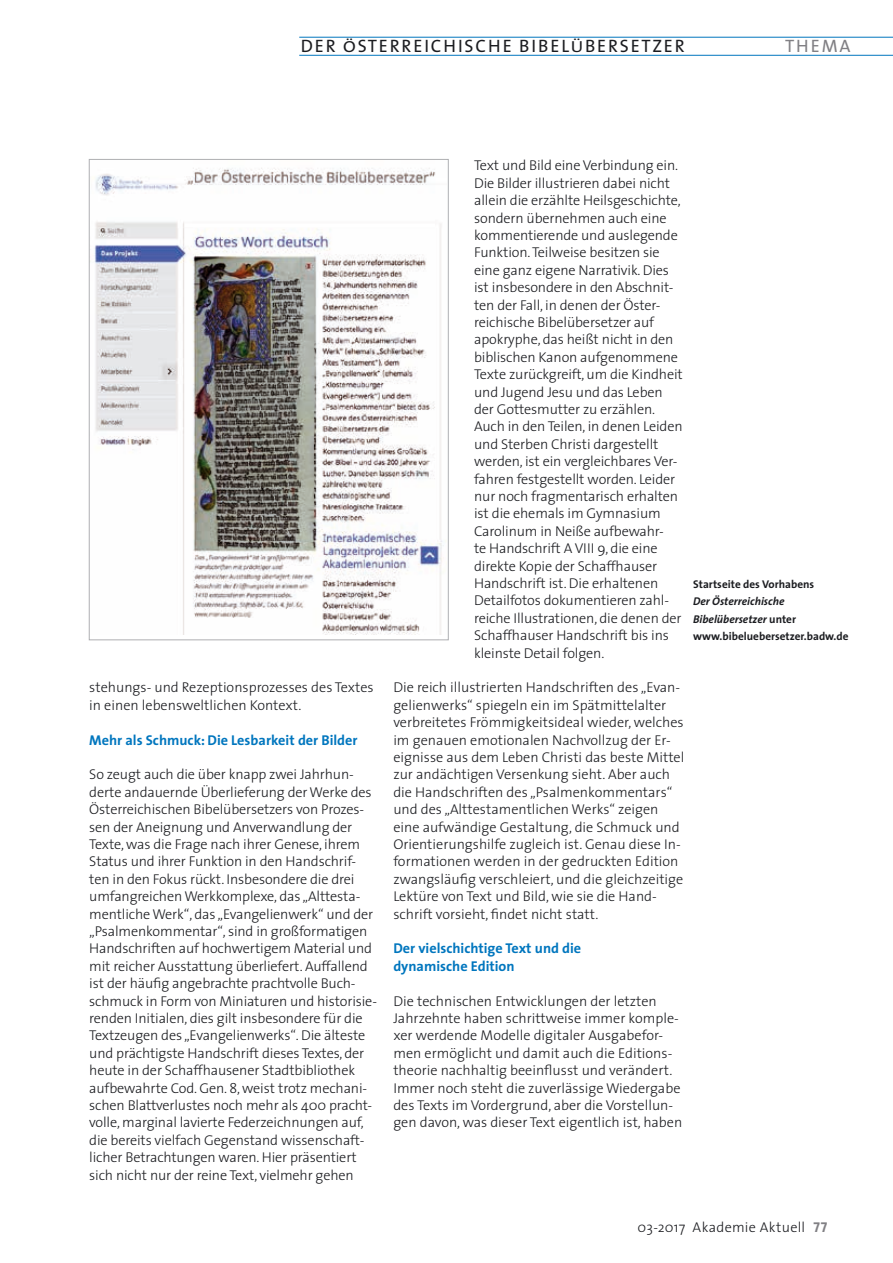
<style>
.page{position:relative;width:893px;height:1263px;background:#fff}
.page>*{position:absolute;margin:0;border:0;box-sizing:border-box;transform-origin:0 0}
.t1{font:18px "The Sans";letter-spacing:.1em;color:#1b1c20}
.t2{font:18px "The Sans";letter-spacing:.095em;color:#818084}
.t3{font:300 14.25px/17.4px "The Sans";letter-spacing:-.01em;color:#1b1c20}
.t4{font:700 14.25px/17.4px "The Sans";color:#0076be}
.t5{font:300 14.25px "The Sans";letter-spacing:.02em;color:#1b1c20}
.t6{font:italic 700 11.25px/17.4px "The Sans";color:#1b1c20}
.t7{font:700 11.25px "The Sans";color:#1b1c20}
.s1{font-size:16.05px}
.s2{font-style:normal}
.s3{font-family:"The Sans Bold Caps";font-weight:400;color:#818084}
</style>
<div class="page">
<img style="left:94px;top:168px;width:350px;height:466px">
<hr style="left:299px;top:55px;width:594px;height:1px;background:#0076be">
<hr style="left:299px;top:37px;width:594px;height:1px;background:#0076be">
<p class="t1" style="left:301px;top:31px;width:385px">DER <span class="s1">Ö</span>STERREICHISCHE BIBEL<span class="s1">Ü</span>BERSETZER</p>
<p class="t2" style="left:785px;top:31px;width:67px">THEMA</p>
<p class="t3" style="left:89px;top:678px;width:286px">stehungs- und Rezeptionsprozesses des Textes in einen lebensweltlichen Kontext.</p>
<p class="t4" style="left:89px;top:731px;width:270px">Mehr als Schmuck: Die Lesbarkeit der Bilder</p>
<p class="t3" style="left:89px;top:765px;width:289px">So zeugt auch die über knapp zwei Jahrhun&shy;derte andauernde Überlieferung der Werke des Österreichischen Bibelübersetzers von Prozes&shy;sen der Aneignung und Anverwandlung der Texte, was die Frage nach ihrer Genese, ihrem Status und ihrer Funktion in den Handschrif&shy;ten in den Fokus rückt. Insbesondere die drei umfangreichen Werkkomplexe, das „Alttesta&shy;mentliche Werk“, das „Evangelienwerk“ und der „Psalmenkommentar“, sind in großformatigen Handschriften auf hochwertigem Material und mit reicher Ausstattung überliefert. Auffallend ist der häufig angebrachte prachtvolle Buch&shy;schmuck in Form von Miniaturen und historisie&shy;renden Initialen, dies gilt insbesondere für die Textzeugen des „Evangelienwerks“. Die älteste und prächtigste Handschrift dieses Textes, der heute in der Schaffhausener Stadtbibliothek aufbewahrte Cod. Gen. 8, weist trotz mechani&shy;schen Blattverlustes noch mehr als 400 pracht&shy;volle, marginal lavierte Federzeichnungen auf, die bereits vielfach Gegenstand wissenschaft&shy;licher Betrachtungen waren. Hier präsentiert sich nicht nur der reine Text, vielmehr gehen</p>
<p class="t3" style="left:474px;top:156px;width:210px">Text und Bild eine Verbindung ein.<br>Die Bilder illustrieren dabei nicht allein die erzählte Heilsgeschichte, sondern übernehmen auch eine kommentierende und auslegende Funktion. Teilweise besitzen sie eine ganz eigene Narrativik. Dies ist insbesondere in den Abschnit&shy;ten der Fall, in denen der Öster&shy;reichische Bibelübersetzer auf apokryphe, das heißt nicht in den biblischen Kanon aufgenommene Texte zurückgreift, um die Kindheit und Jugend Jesu und das Leben der Gottesmutter zu erzählen.<br>Auch in den Teilen, in denen Leiden und Sterben Christi dargestellt werden, ist ein vergleichbares Ver&shy;fahren festgestellt worden. Leider nur noch fragmentarisch erhalten ist die ehemals im Gymnasium Carolinum in Neiße aufbewahr-<br>te Handschrift A VIII 9, die eine direkte Kopie der Schaffhauser Handschrift ist. Die erhaltenen Detailfotos dokumentieren zahl&shy;reiche Illustrationen, die denen der Schaffhauser Handschrift bis ins kleinste Detail folgen.</p>
<p class="t3" style="left:393px;top:678px;width:293px">Die reich illustrierten Handschriften des „Evan&shy;gelienwerks“ spiegeln ein im Spätmittelalter verbreitetes Frömmigkeitsideal wieder, welches im genauen emotionalen Nachvollzug der Er&shy;eignisse aus dem Leben Christi das beste Mittel zur andächtigen Versenkung sieht. Aber auch die Handschriften des „Psalmenkommentars“ und des „Alttestamentlichen Werks“ zeigen eine aufwändige Gestaltung, die Schmuck und Orientierungshilfe zugleich ist. Genau diese In&shy;formationen werden in der gedruckten Edition zwangsläufig verschleiert, und die gleichzeitige Lektüre von Text und Bild, wie sie die Hand&shy;schrift vorsieht, findet nicht statt.</p>
<p class="t4" style="left:393px;top:939px;width:189px">Der vielschichtige Text und die dynamische Edition</p>
<p class="t3" style="left:393px;top:991px;width:290px">Die technischen Entwicklungen der letzten Jahrzehnte haben schrittweise immer komple&shy;xer werdende Modelle digitaler Ausgabefor&shy;men ermöglicht und damit auch die Editions&shy;theorie nachhaltig beeinflusst und verändert.<br>Immer noch steht die zuverlässige Wiedergabe des Texts im Vordergrund, aber die Vorstellun&shy;gen davon, was dieser Text eigentlich ist, haben</p>
<p class="t7" style="left:693px;top:575px;width:123px">Startseite des Vorhabens</p>
<p class="t6" style="left:693px;top:593px;width:157px">Der Österreichische<br>Bibelübersetzer <span class="s2">unter www.bibeluebersetzer.badw.de</span></p>
<p class="t5" style="left:637px;top:1215px;width:191px">03-2017 Akademie Aktuell <span class="s3">77</span></p>
</div>
